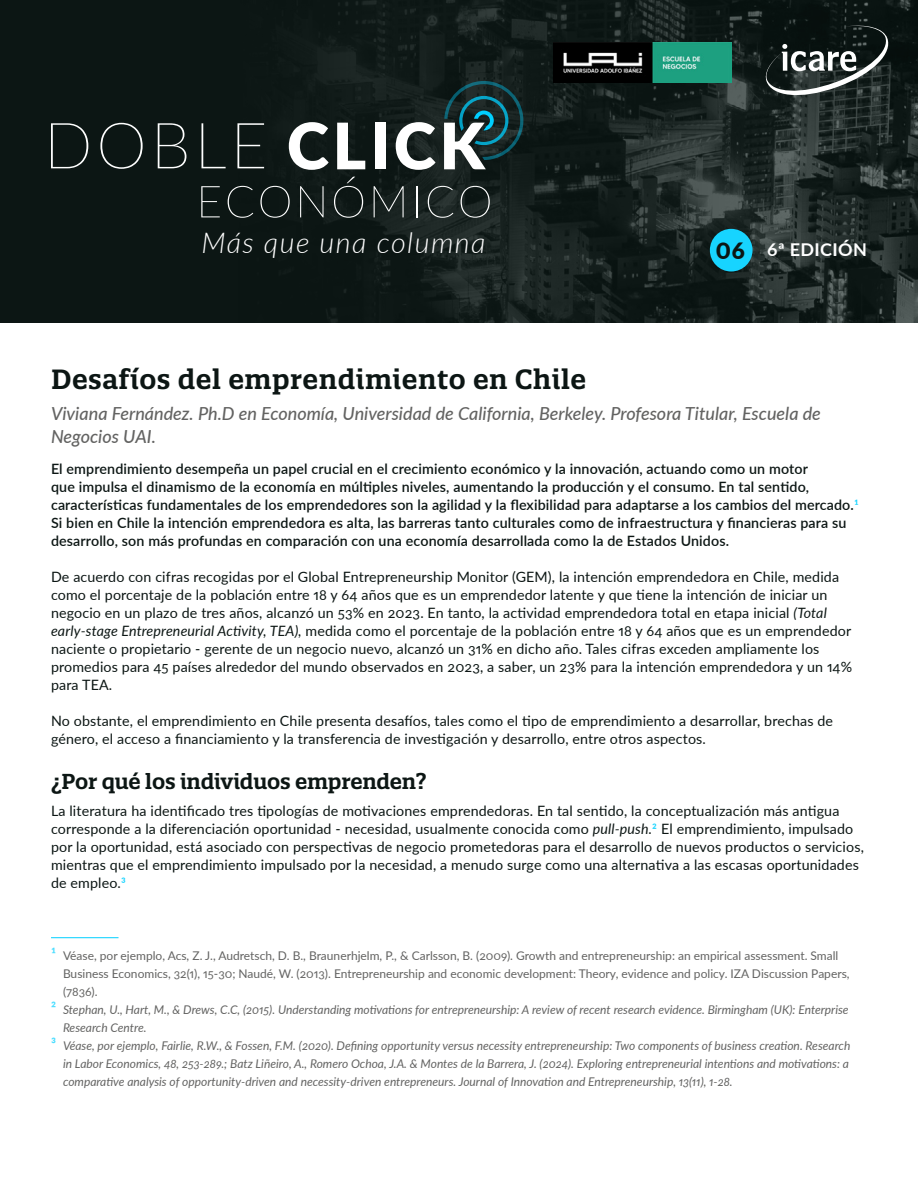
<style>
.page{position:relative;width:918px;height:1188px;background:#fff}
.page>*{position:absolute;margin:0;border:0;box-sizing:border-box;transform-origin:0 0}
.t1{font:italic 300 28.8px "Lato";letter-spacing:.05em;color:#fff}
.t2{font:600 27px "Quatro Slab";letter-spacing:.02em;color:#0c1614}
.t3{font:600 21px "Quatro Slab";letter-spacing:-.01em;color:#0c1614}
.t4{font:italic 500 18px/22.5px "Lato";color:#636362}
.t5{font:700 17.7px "Lato";letter-spacing:.02em;color:#fff}
.t6{font:14.25px/18px "Lato";letter-spacing:.01em;color:#0c1614}
.t7{font:600 14.25px/18px "Lato";letter-spacing:.01em;color:#0c1614}
.t8{font:italic 12px "Lato";color:#636362}
.t9{font:12px "Lato";color:#636362}
.s1{font-weight:900;font-size:22.5px;color:#0c1614}
.s2{color:#17d4ff}
.s3{font-style:italic}
.s4{font-weight:600;color:#17d4ff}
.s5{font-weight:700;font-size:15px;color:#4ddeff}
.s6{font-weight:700;font-style:normal;font-size:15px;color:#4ddeff}
</style>
<div class="page">
<img style="left:0;top:0;width:918px;height:322px">
<svg style="left:763px;top:24px;width:130px;height:76px;background:#353e3c"></svg>
<div style="left:710px;top:229px;width:43px;height:43px;background:#17d4ff;border-radius:50%"></div>
<svg style="left:51px;top:123px;width:37px;height:45px;background:#2c3533"></svg>
<svg style="left:100px;top:123px;width:43px;height:46px;background:#27302e"></svg>
<svg style="left:158px;top:123px;width:28px;height:45px"></svg>
<svg style="left:202px;top:123px;width:24px;height:45px"></svg>
<svg style="left:237px;top:123px;width:27px;height:45px"></svg>
<svg style="left:289px;top:122px;width:40px;height:48px"></svg>
<svg style="left:337px;top:123px;width:28px;height:46px"></svg>
<div style="left:375px;top:123px;width:10px;height:46px;background:#fff"></div>
<svg style="left:396px;top:122px;width:40px;height:48px"></svg>
<svg style="left:444px;top:81px;width:79px;height:88px;background:#395457"></svg>
<svg style="left:201px;top:186px;width:19px;height:31px"></svg>
<svg style="left:228px;top:186px;width:25px;height:32px"></svg>
<svg style="left:260px;top:186px;width:30px;height:32px"></svg>
<svg style="left:300px;top:186px;width:24px;height:31px"></svg>
<svg style="left:334px;top:177px;width:29px;height:41px"></svg>
<svg style="left:374px;top:186px;width:30px;height:31px"></svg>
<hr style="left:416px;top:186px;width:1px;height:31px;background:#fff">
<svg style="left:428px;top:186px;width:25px;height:32px"></svg>
<svg style="left:461px;top:186px;width:29px;height:32px"></svg>
<img style="left:554px;top:42px;width:177px;height:41px">
<hr style="left:51px;top:937px;width:68px;height:1px;background:#00cfff">
<h1 class="t1" style="left:201px;top:223px;width:286px">Más que una columna</h1>
<p class="t5" style="left:716px;top:237px;width:153px"><span class="s1">06</span> 6ª EDICIÓN</p>
<h2 class="t2" style="left:51px;top:362px;width:537px">Desafíos del emprendimiento en Chile</h2>
<p class="t4" style="left:51px;top:401px;width:771px">Viviana Fernández. Ph.D en Economía, Universidad de California, Berkeley. Profesora Titular, Escuela de<br>Negocios UAI.</p>
<p class="t7" style="left:51px;top:459px;width:809px">El emprendimiento desempeña un papel crucial en el crecimiento económico y la innovación, actuando como un motor<br>que impulsa el dinamismo de la economía en múltiples niveles, aumentando la producción y el consumo. En tal sentido, características fundamentales de los emprendedores son la agilidad y la flexibilidad para adaptarse a los cambios del mercado.<span class="s2">1<br></span>Si bien en Chile la intención emprendedora es alta, las barreras tanto culturales como de infraestructura y financieras para su desarrollo, son más profundas en comparación con una economía desarrollada como la de Estados Unidos.</p>
<p class="t6" style="left:51px;top:567px;width:803px">De acuerdo con cifras recogidas por el Global Entrepreneurship Monitor (GEM), la intención emprendedora en Chile, medida como el porcentaje de la población entre 18 y 64 años que es un emprendedor latente y que tiene la intención de iniciar un negocio en un plazo de tres años, alcanzó un 53% en 2023. En tanto, la actividad emprendedora total en etapa inicial <span class="s3">(Total early-stage Entrepreneurial Activity, TEA),</span> medida como el porcentaje de la población entre 18 y 64 años que es un emprendedor naciente o propietario - gerente de un negocio nuevo, alcanzó un 31% en dicho año. Tales cifras exceden ampliamente los promedios para 45 países alrededor del mundo observados en 2023, a saber, un 23% para la intención emprendedora y un 14% para TEA.</p>
<p class="t6" style="left:51px;top:711px;width:784px">No obstante, el emprendimiento en Chile presenta desafíos, tales como el tipo de emprendimiento a desarrollar, brechas de género, el acceso a financiamiento y la transferencia de investigación y desarrollo, entre otros aspectos.</p>
<h3 class="t3" style="left:51px;top:768px;width:377px">¿Por qué los individuos emprenden?</h3>
<p class="t6" style="left:51px;top:801px;width:814px">La literatura ha identificado tres tipologías de motivaciones emprendedoras. En tal sentido, la conceptualización más antigua corresponde a la diferenciación oportunidad - necesidad, usualmente conocida como <span class="s3">pull-push.</span><span class="s4">2</span> El emprendimiento, impulsado por la oportunidad, está asociado con perspectivas de negocio prometedoras para el desarrollo de nuevos productos o servicios, mientras que el emprendimiento impulsado por la necesidad, a menudo surge como una alternativa a las escasas oportunidades de empleo.<span class="s4">3</span></p>
<p class="t9" style="left:51px;top:947px;width:789px"><span class="s5">1</span> Véase, por ejemplo, Acs, Z. J., Audretsch, D. B., Braunerhjelm, P., &amp; Carlsson, B. (2009). Growth and entrepreneurship: an empirical assessment. Small</p>
<p class="t9" style="left:63px;top:965px;width:788px">Business Economics, 32(1), 15-30; Naudé, W. (2013). Entrepreneurship and economic development: Theory, evidence and policy. IZA Discussion Papers,</p>
<p class="t9" style="left:63px;top:983px;width:36px">(7836).</p>
<p class="t8" style="left:51px;top:1001px;width:799px"><span class="s6">2</span> Stephan, U., Hart, M., &amp; Drews, C.C, (2015). Understanding motivations for entrepreneurship: A review of recent research evidence. Birmingham (UK): Enterprise</p>
<p class="t8" style="left:63px;top:1019px;width:85px">Research Centre.</p>
<p class="t8" style="left:51px;top:1037px;width:801px"><span class="s6">3</span> Véase, por ejemplo, Fairlie, R.W., &amp; Fossen, F.M. (2020). Defining opportunity versus necessity entrepreneurship: Two components of business creation. Research</p>
<p class="t8" style="left:63px;top:1055px;width:787px">in Labor Economics, 48, 253-289.; Batz Liñeiro, A., Romero Ochoa, J.A. &amp; Montes de la Barrera, J. (2024). Exploring entrepreneurial intentions and motivations: a</p>
<p class="t8" style="left:63px;top:1073px;width:671px">comparative analysis of opportunity-driven and necessity-driven entrepreneurs. Journal of Innovation and Entrepreneurship, 13(11), 1-28.</p>
</div>
